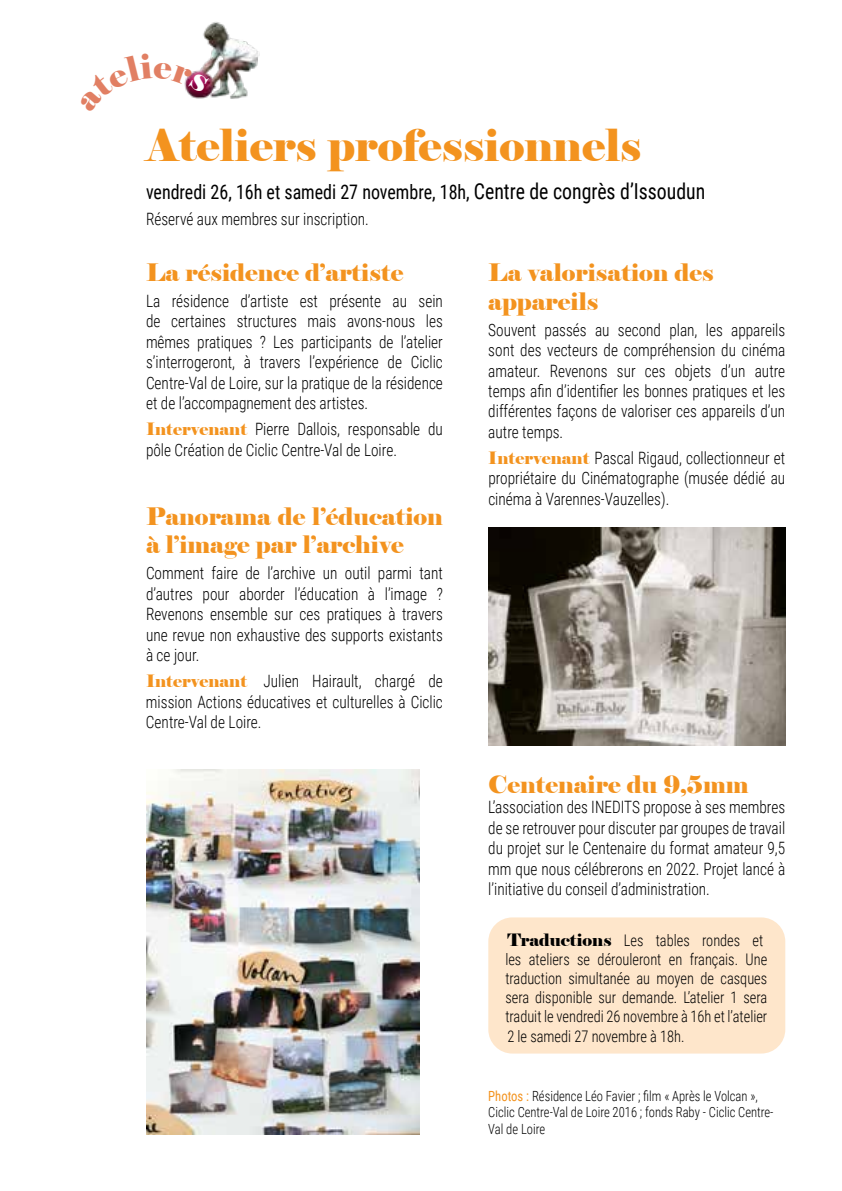
<style>
.page{position:relative;width:842px;height:1191px;background:#fff}
.page>*{position:absolute;margin:0;border:0;box-sizing:border-box;transform-origin:0 0}
.t1{font:44px "Elephant";color:#f3931f}
.t2{font:24px/28.8px "Elephant";color:#f3931f}
.t3{font:20px "Roboto Condensed";color:#000;scale:.9 1}
.t4{font:300 17px/20.4px "Roboto Condensed";color:#000;text-align:justify;scale:.9 1}
.t5{font:300 16px/19.2px "Roboto Condensed";color:#000;scale:.9 1}
.t6{font:300 14px/16.8px "Roboto Condensed";color:#000;scale:.9 1}
.s1{font-size:22px}
.s2{font-family:"Elephant";font-weight:400;color:#f3931f}
.s3{font-family:"Elephant";font-weight:400;font-size:17px}
.s4{font-weight:400;color:#f3931f}
</style>
<div class="page">
<img style="left:203px;top:22px;width:57px;height:77px">
<div style="left:488px;top:917px;width:297px;height:136px;background:#fee6cb;border-radius:24px"></div>
<img style="left:146px;top:769px;width:273px;height:365px">
<img style="left:488px;top:527px;width:297px;height:218px">
<svg style="left:184px;top:53px;width:25px;height:46px"></svg>
<h1 class="t1" style="left:146px;top:118px;width:497px">Ateliers professionnels</h1>
<p class="t3" style="left:146px;top:178px;width:623px">vendredi 26, 16h et samedi 27 novembre, 18h, <span class="s1">Centre de congrès d’Issoudun</span></p>
<p class="t4" style="left:146px;top:208px;width:249px">Réservé aux membres sur inscription.</p>
<h2 class="t2" style="left:146px;top:258px;width:259px">La résidence d’artiste</h2>
<p class="t4" style="left:146px;top:290px;width:331px">La résidence d’artiste est présente au sein de certaines structures mais avons-nous les mêmes pratiques ? Les participants de l’atelier s’interrogeront, à travers l’expérience de Ciclic Centre-Val de Loire, sur la pratique de la résidence et de l’accompagnement des artistes.</p>
<p class="t4" style="left:146px;top:418px;width:331px"><span class="s2">Intervenant</span> Pierre Dallois, responsable du pôle Création de Ciclic Centre-Val de Loire.</p>
<h2 class="t2" style="left:146px;top:502px;width:298px">Panorama de l’éducation à l’image par l’archive</h2>
<p class="t4" style="left:146px;top:562px;width:331px">Comment faire de l’archive un outil parmi tant d’autres pour aborder l’éducation à l’image ?<br>Revenons ensemble sur ces pratiques à travers une revue non exhaustive des supports existants à ce jour.</p>
<p class="t4" style="left:146px;top:670px;width:331px"><span class="s2">Intervenant</span> Julien Hairault, chargé de mission Actions éducatives et culturelles à Ciclic Centre-Val de Loire.</p>
<h2 class="t2" style="left:488px;top:258px;width:227px">La valorisation des appareils</h2>
<p class="t4" style="left:488px;top:319px;width:331px">Souvent passés au second plan, les appareils sont des vecteurs de compréhension du cinéma amateur. Revenons sur ces objets d’un autre temps afin d’identifier les bonnes pratiques et les différentes façons de valoriser ces appareils d’un autre temps.</p>
<p class="t4" style="left:488px;top:447px;width:331px"><span class="s2">Intervenant</span> Pascal Rigaud, collectionneur et propriétaire du Cinématographe (musée dédié au cinéma à Varennes-Vauzelles).</p>
<h2 class="t2" style="left:488px;top:770px;width:262px">Centenaire du 9,5mm</h2>
<p class="t4" style="left:488px;top:796px;width:331px">L’association des INEDITS propose à ses membres de se retrouver pour discuter par groupes de travail du projet sur le Centenaire du format amateur 9,5 mm que nous célébrerons en 2022. Projet lancé à l’initiative du conseil d’administration.</p>
<p class="t5" style="left:505px;top:929px;width:293px"><span class="s3">Traductions</span> Les tables rondes et les ateliers se dérouleront en français. Une traduction simultanée au moyen de casques sera disponible sur demande. L’atelier 1 sera traduit le vendredi 26 novembre à 16h et l’atelier 2 le samedi 27 novembre à 18h.</p>
<p class="t6" style="left:488px;top:1086px;width:318px"><span class="s4">Photos :</span> Résidence Léo Favier ; film « Après le Volcan »,<br>Ciclic Centre-Val de Loire 2016 ; fonds Raby - Ciclic Centre-<br>Val de Loire</p>
</div>
